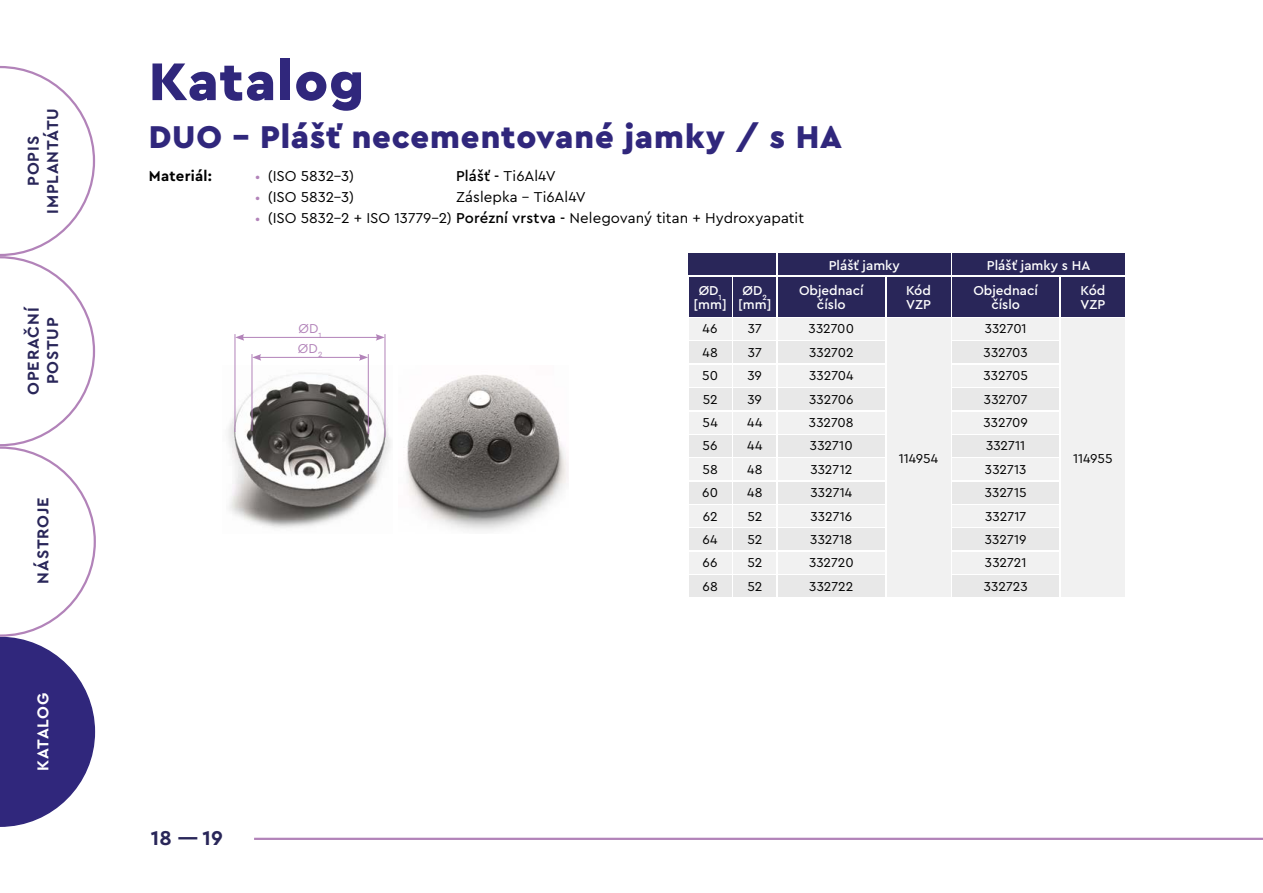
<style>
.page{position:relative;width:1263px;height:893px;background:#fff}
.page>*{position:absolute;margin:0;border:0;box-sizing:border-box;transform-origin:0 0}
.t1{font:900 55.5px "Cera Pro";letter-spacing:.02em;color:#30277c}
.t2{font:900 33px "Cera Pro";letter-spacing:.025em;color:#30277c}
.t3{font:700 21px "Cera Pro";color:#292659}
.t4{font:700 16.5px/19.5px "Cera Pro";letter-spacing:.05em;color:#292659;text-align:center}
.t5{font:700 16.5px "Cera Pro";letter-spacing:.04em;color:#fff}
.t6{font:15px/21px "Cera Pro";color:#000}
.t7{font:700 15px "Cera Pro";letter-spacing:.02em;color:#000}
.t8{font:13.5px/23.4px "Cera Pro";letter-spacing:.005em;color:#000}
.t9{font:500 13.5px/13.5px "Cera Pro";color:#fff;text-align:center}
.t10{font:13.5px "Cera Pro";color:#b283b9}
.s1{font-weight:500}
.s2{font-size:13.5px;color:#b283b9}
</style>
<div class="page">
<hr style="left:254px;top:838px;width:1009px;height:2px;background:#b283b9">
<svg style="left:0;top:66px;width:96px;height:761px"></svg>
<img style="left:228px;top:365px;width:163px;height:163px">
<img style="left:406px;top:375px;width:162px;height:156px">
<hr style="left:252px;top:354px;width:1px;height:77px;background:#b283b9">
<hr style="left:368px;top:354px;width:1px;height:80px;background:#b283b9">
<hr style="left:259px;top:357px;width:102px;height:1px;background:#b283b9">
<svg style="left:359px;top:354px;width:9px;height:7px"></svg>
<svg style="left:252px;top:354px;width:9px;height:7px"></svg>
<hr style="left:235px;top:334px;width:1px;height:98px;background:#b283b9">
<hr style="left:385px;top:334px;width:1px;height:103px;background:#b283b9">
<hr style="left:242px;top:337px;width:136px;height:1px;background:#b283b9">
<svg style="left:376px;top:334px;width:9px;height:7px"></svg>
<svg style="left:235px;top:334px;width:9px;height:7px"></svg>
<div style="left:778px;top:318px;width:106px;height:22px;background:#f1f1f1"></div>
<div style="left:778px;top:342px;width:106px;height:21px;background:#e8e8e8"></div>
<div style="left:778px;top:365px;width:106px;height:21px;background:#f1f1f1"></div>
<div style="left:778px;top:388px;width:106px;height:22px;background:#e8e8e8"></div>
<div style="left:778px;top:412px;width:106px;height:21px;background:#f1f1f1"></div>
<div style="left:733px;top:318px;width:43px;height:22px;background:#f1f1f1"></div>
<div style="left:733px;top:342px;width:43px;height:21px;background:#e8e8e8"></div>
<div style="left:733px;top:365px;width:43px;height:21px;background:#f1f1f1"></div>
<div style="left:733px;top:388px;width:43px;height:22px;background:#e8e8e8"></div>
<div style="left:733px;top:412px;width:43px;height:21px;background:#f1f1f1"></div>
<div style="left:778px;top:435px;width:106px;height:21px;background:#e8e8e8"></div>
<div style="left:778px;top:459px;width:106px;height:21px;background:#f1f1f1"></div>
<div style="left:778px;top:482px;width:106px;height:21px;background:#e8e8e8"></div>
<div style="left:733px;top:435px;width:43px;height:21px;background:#e8e8e8"></div>
<div style="left:733px;top:459px;width:43px;height:21px;background:#f1f1f1"></div>
<div style="left:733px;top:482px;width:43px;height:21px;background:#e8e8e8"></div>
<div style="left:778px;top:277px;width:106px;height:39px;background:#292659"></div>
<div style="left:733px;top:277px;width:43px;height:39px;background:#292659"></div>
<div style="left:689px;top:277px;width:42px;height:39px;background:#292659"></div>
<div style="left:689px;top:318px;width:42px;height:22px;background:#f1f1f1"></div>
<div style="left:689px;top:342px;width:42px;height:21px;background:#e8e8e8"></div>
<div style="left:689px;top:365px;width:42px;height:21px;background:#f1f1f1"></div>
<div style="left:689px;top:388px;width:42px;height:22px;background:#e8e8e8"></div>
<div style="left:689px;top:412px;width:42px;height:21px;background:#f1f1f1"></div>
<div style="left:689px;top:435px;width:42px;height:21px;background:#e8e8e8"></div>
<div style="left:689px;top:459px;width:42px;height:21px;background:#f1f1f1"></div>
<div style="left:689px;top:482px;width:42px;height:21px;background:#e8e8e8"></div>
<div style="left:778px;top:505px;width:106px;height:22px;background:#f1f1f1"></div>
<div style="left:778px;top:529px;width:106px;height:21px;background:#e8e8e8"></div>
<div style="left:778px;top:552px;width:106px;height:21px;background:#f1f1f1"></div>
<div style="left:733px;top:505px;width:43px;height:22px;background:#f1f1f1"></div>
<div style="left:733px;top:529px;width:43px;height:21px;background:#e8e8e8"></div>
<div style="left:733px;top:552px;width:43px;height:21px;background:#f1f1f1"></div>
<div style="left:778px;top:576px;width:106px;height:21px;background:#e8e8e8"></div>
<div style="left:733px;top:576px;width:43px;height:21px;background:#e8e8e8"></div>
<div style="left:689px;top:505px;width:42px;height:22px;background:#f1f1f1"></div>
<div style="left:689px;top:529px;width:42px;height:21px;background:#e8e8e8"></div>
<div style="left:689px;top:552px;width:42px;height:21px;background:#f1f1f1"></div>
<div style="left:689px;top:576px;width:42px;height:21px;background:#e8e8e8"></div>
<div style="left:689px;top:253px;width:87px;height:22px;background:#292659"></div>
<div style="left:887px;top:318px;width:63px;height:279px;background:#f1f1f1"></div>
<div style="left:778px;top:253px;width:172px;height:22px;background:#292659"></div>
<div style="left:887px;top:277px;width:63px;height:39px;background:#292659"></div>
<div style="left:952px;top:318px;width:107px;height:22px;background:#f1f1f1"></div>
<div style="left:952px;top:342px;width:107px;height:21px;background:#e8e8e8"></div>
<div style="left:952px;top:365px;width:107px;height:21px;background:#f1f1f1"></div>
<div style="left:952px;top:388px;width:107px;height:22px;background:#e8e8e8"></div>
<div style="left:952px;top:412px;width:107px;height:21px;background:#f1f1f1"></div>
<div style="left:952px;top:435px;width:107px;height:21px;background:#e8e8e8"></div>
<div style="left:952px;top:459px;width:107px;height:21px;background:#f1f1f1"></div>
<div style="left:952px;top:482px;width:107px;height:21px;background:#e8e8e8"></div>
<div style="left:952px;top:277px;width:107px;height:39px;background:#292659"></div>
<div style="left:952px;top:505px;width:107px;height:22px;background:#f1f1f1"></div>
<div style="left:952px;top:529px;width:107px;height:21px;background:#e8e8e8"></div>
<div style="left:952px;top:552px;width:107px;height:21px;background:#f1f1f1"></div>
<div style="left:952px;top:576px;width:107px;height:21px;background:#e8e8e8"></div>
<div style="left:1061px;top:318px;width:64px;height:279px;background:#f1f1f1"></div>
<div style="left:952px;top:253px;width:173px;height:22px;background:#292659"></div>
<div style="left:1061px;top:277px;width:64px;height:39px;background:#292659"></div>
<p class="t4" style="left:23px;top:214px;width:107px;rotate:-90deg">POPIS<br>IMPLANTÁTU</p>
<p class="t4" style="left:23px;top:395px;width:90px;rotate:-90deg">OPERAČNÍ<br>POSTUP</p>
<p class="t4" style="left:32px;top:584px;width:87px;rotate:-90deg">NÁSTROJE</p>
<p class="t5" style="left:32px;top:771px;width:80px;rotate:-90deg">KATALOG</p>
<h1 class="t1" style="left:149px;top:45px;width:217px">Katalog</h1>
<h2 class="t2" style="left:149px;top:115px;width:695px">DUO - Plášť necementované jamky / s HA</h2>
<p class="t7" style="left:149px;top:166px;width:65px">Materiál:</p>
<p class="t6" style="left:456px;top:165px;width:131px"><span class="s1">Plášť -</span> Ti6Al4V<br>Záslepka - Ti6Al4V</p>
<p class="t6" style="left:255px;top:165px;width:100px"><span class="s2">•</span> (ISO 5832-3)</p>
<p class="t6" style="left:255px;top:186px;width:100px"><span class="s2">•</span> (ISO 5832-3)</p>
<p class="t6" style="left:255px;top:207px;width:550px"><span class="s2">•</span> (ISO 5832-2 + ISO 13779-2) <span class="s1">Porézní vrstva -</span> Nelegovaný titan + Hydroxyapatit</p>
<p class="t9" style="left:829px;top:258px;width:73px">Plášť jamky</p>
<p class="t10" style="left:298px;top:320px;width:25px">ØD<sub>1</sub></p>
<p class="t10" style="left:298px;top:339px;width:26px">ØD<sub>2</sub></p>
<p class="t9" style="left:693px;top:283px;width:35px">ØD<sub>1 </sub>[mm]</p>
<p class="t8" style="left:702px;top:317px;width:17px;text-align:justify">46<br>48<br>50<br>52<br>54<br>56<br>58<br>60<br>62<br>64<br>66<br>68</p>
<p class="t9" style="left:738px;top:283px;width:35px">ØD<sub>2 </sub>[mm]</p>
<p class="t8" style="left:747px;top:317px;width:17px;text-align:justify">37<br>37<br>39<br>39<br>44<br>44<br>48<br>48<br>52<br>52<br>52<br>52</p>
<p class="t9" style="left:799px;top:283px;width:66px">Objednací číslo</p>
<p class="t8" style="left:809px;top:317px;width:47px">332700<br>332702<br>332704<br>332706<br>332708<br>332710<br>332712<br>332714<br>332716<br>332718<br>332720<br>332722</p>
<p class="t9" style="left:906px;top:283px;width:27px;text-align:left">Kód<br>VZP</p>
<p class="t8" style="left:899px;top:446px;width:41px">114954</p>
<p class="t9" style="left:987px;top:258px;width:105px">Plášť jamky s HA</p>
<p class="t9" style="left:973px;top:283px;width:66px">Objednací číslo</p>
<p class="t8" style="left:983px;top:317px;width:46px">332701<br>332703<br>332705<br>332707<br>332709<br>332711<br>332713<br>332715<br>332717<br>332719<br>332721<br>332723</p>
<p class="t9" style="left:1080px;top:283px;width:27px;text-align:left">Kód<br>VZP</p>
<p class="t8" style="left:1073px;top:446px;width:41px">114955</p>
<h3 class="t3" style="left:151px;top:824px;width:73px">18 — 19</h3>
</div>
